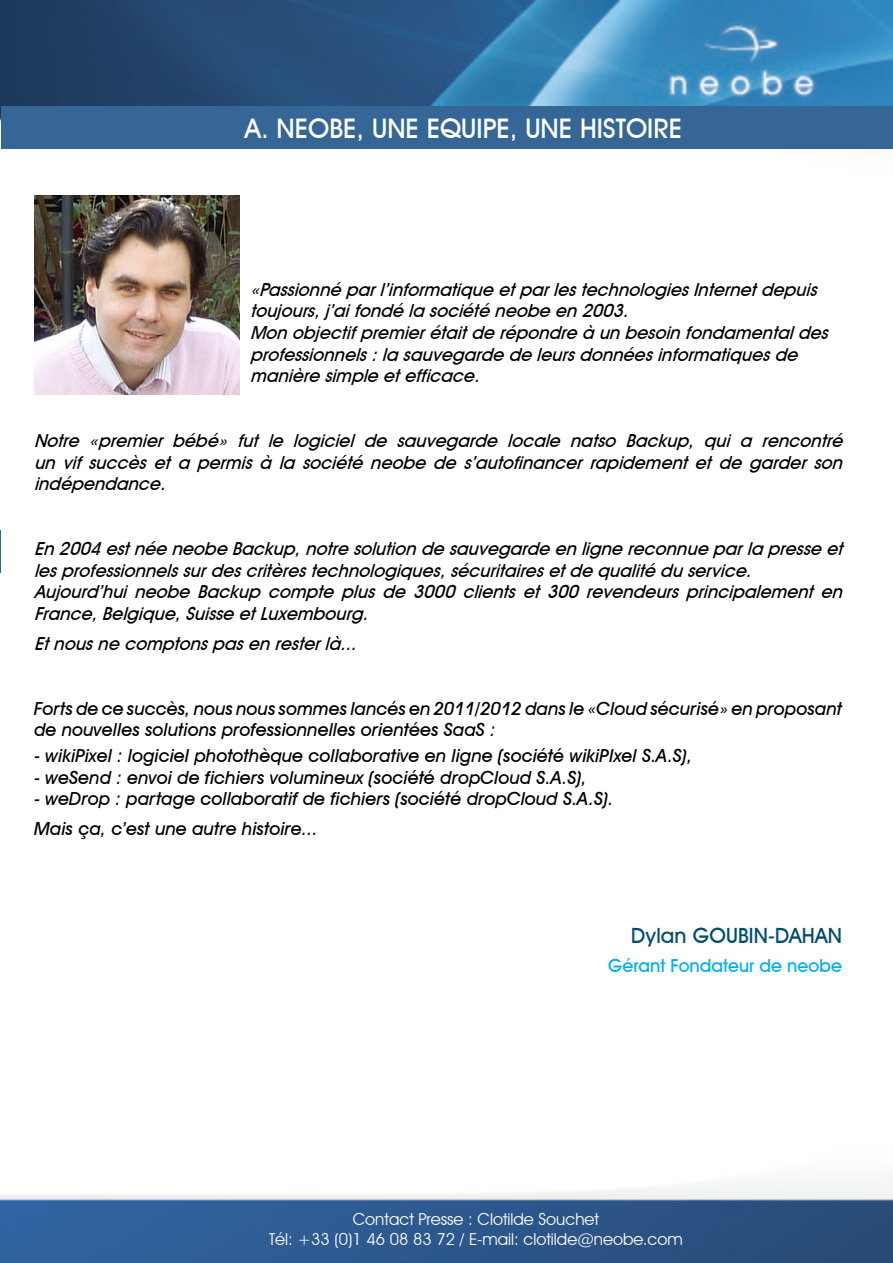
<style>
.page{position:relative;width:893px;height:1263px;background:#fff}
.page>*{position:absolute;margin:0;border:0;box-sizing:border-box;transform-origin:0 0}
.t1{font:500 27px "Avant Garde IT Cby BT";color:#fff}
.t2{font:500 21px "Avant Garde IT Cby BT";letter-spacing:.005em;color:#004d6f}
.t3{font:italic 500 18px/21.6px "Avant Garde IT Cby BT";color:#000}
.t4{font:italic 500 18px/21.6px "Avant Garde IT Cby BT";letter-spacing:.005em;color:#000}
.t5{font:500 18px "Avant Garde IT Cby BT";color:#00aeef}
.t6{font:500 18px "Avant Garde IT Cby BT";letter-spacing:.01em;color:#fff}
.t7{font:16.5px/19.8px "Avant Garde IT Cby BT";color:#fff;text-align:center}
</style>
<div class="page">
<img style="left:0;top:0;width:893px;height:1263px">
<img style="left:0;top:117px;width:1px;height:413px">
<img style="left:34px;top:196px;width:206px;height:198px">
<div style="left:1px;top:106px;width:892px;height:43px;background:#356696"></div>
<hr style="left:0;top:530px;width:1px;height:43px;background:#356696">
<p class="t1" style="left:245px;top:112px;width:439px">A. NEOBE, UNE EQUIPE, UNE HISTOIRE</p>
<p class="t3" style="left:250px;top:278px;width:574px">«Passionné parl’informatique etparlestechnologiesInternetdepuis</p>
<p class="t3" style="left:250px;top:300px;width:385px">toujours,j’aifondé la société neobe en2003.</p>
<p class="t3" style="left:250px;top:322px;width:585px">Monobjectifpremierétaitde répondre à unbesoinfondamentaldes professionnels:la sauvegarde de leursdonnéesinformatiquesde manière simple etefficace.</p>
<p class="t3" style="left:34px;top:430px;width:815px;text-align:justify">Notre «premier bébé» fut le logiciel de sauvegarde locale natso Backup, qui a rencontré un vif succès et a permis à la société neobe de s’autofinancer rapidement et de garder son indépendance.</p>
<p class="t3" style="left:34px;top:538px;width:815px">En2004estnée neobe Backup,notre solutionde sauvegarde enligne reconnue parla presse et lesprofessionnelssurdescritèrestechnologiques,sécuritairesetde qualité duservice.</p>
<p class="t3" style="left:34px;top:581px;width:815px">Aujourd’hui neobe Backup compte plus de 3000 clients et 300 revendeurs principalement en<br>France,Belgique,Suisse etLuxembourg.</p>
<p class="t3" style="left:34px;top:632px;width:329px">Etnousne comptonspasenresterlà...</p>
<p class="t4" style="left:34px;top:697px;width:809px">Forts de ce succès, nous nous sommes lancés en 2011/2012 dans le «Cloud sécurisé» en proposant de nouvelles solutions professionnelles orientées SaaS :</p>
<p class="t4" style="left:34px;top:745px;width:660px">- wikiPixel : logiciel photothèque collaborative en ligne (société wikiPIxel S.A.S),</p>
<p class="t4" style="left:34px;top:766px;width:554px">- weSend : envoi de fichiers volumineux (société dropCloud S.A.S),</p>
<p class="t4" style="left:34px;top:788px;width:581px">- weDrop : partage collaboratif de fichiers (société dropCloud S.A.S).</p>
<p class="t4" style="left:34px;top:818px;width:285px">Mais ça, c’est une autre histoire...</p>
<p class="t2" style="left:631px;top:923px;width:212px">Dylan GOUBIN-DAHAN</p>
<p class="t5" style="left:608px;top:955px;width:235px">Gérant Fondateur de neobe</p>
<p class="t7" style="left:269px;top:1209px;width:415px">Contact Presse : Clotilde Souchet<br>Tél: +33 (0)1 46 08 83 72 / E-mail: clotilde@neobe.com</p>
<p class="t6" style="left:376px;top:1223px;width:143px">www.neobe.com</p>
</div>
